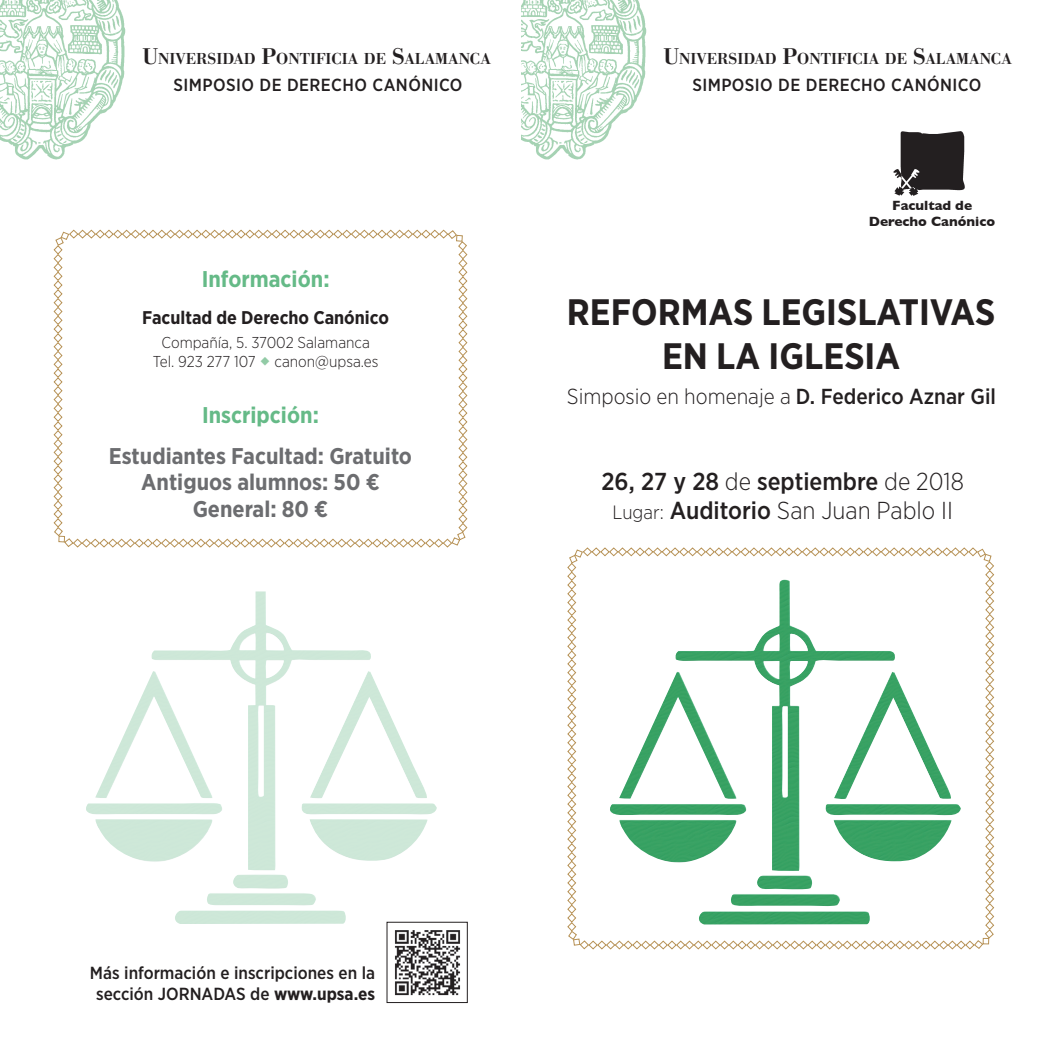
<style>
.page{position:relative;width:1042px;height:1042px;background:#fff}
.page>*{position:absolute;margin:0;border:0;box-sizing:border-box;transform-origin:0 0}
.t1{font:700 36.75px "Gotham Narrow";color:#231f20}
.t2{font:300 24.5px "Gotham Narrow";color:#231f20}
.t3{font:500 24.5px "Gotham Narrow";color:#231f20}
.t4{font:700 22.75px "Gotham Narrow";color:#6c6d70}
.t5{font:700 22.75px "Gotham Narrow";color:#65ba87}
.t6{font:300 21.7px "Gotham Narrow";color:#231f20}
.t7{font:700 18.38px "Gotham Narrow";color:#231f20}
.t8{font:500 17.5px/21px "Gotham Narrow";letter-spacing:.005em;color:#231f20;text-align:center}
.t9{font:500 17.5px "Gotham Narrow";letter-spacing:.025em;color:#231f20}
.t10{font:600 16.45px "Bodoni Antiqua T";color:#231f20}
.t11{font:300 15.75px "Gotham Narrow";color:#231f20}
.t12{font:700 13.65px "Gill Sans";color:#231f20}
.s1{font-size:23.62px}
.s2{font-weight:500}
.s3{font-weight:300}
.s4{font-size:19.25px}
.s5{font-weight:700}
</style>
<div class="page">
<img style="left:86px;top:591px;width:351px;height:333px">
<img style="left:521px;top:0;width:126px;height:160px">
<img style="left:893px;top:132px;width:71px;height:64px">
<img style="left:0;top:0;width:126px;height:160px">
<svg style="left:567px;top:547px;width:427px;height:403px"></svg>
<img style="left:395px;top:930px;width:66px;height:66px">
<div style="left:386px;top:922px;width:82px;height:81px;border:1px solid #231f20"></div>
<svg style="left:53px;top:229px;width:415px;height:319px"></svg>
<p class="t10" style="left:142px;top:49px;width:350px"><span class="s1">U</span>NIVERSIDAD <span class="s1">P</span>ONTIFICIA DE <span class="s1">S</span>ALAMANCA</p>
<p class="t9" style="left:174px;top:74px;width:290px">SIMPOSIO DE DERECHO CANÓNICO</p>
<p class="t5" style="left:202px;top:264px;width:129px">Información:</p>
<p class="t7" style="left:142px;top:306px;width:248px">Facultad de Derecho Canónico</p>
<p class="t11" style="left:162px;top:333px;width:210px">Compañía, 5. 37002 Salamanca</p>
<p class="t11" style="left:153px;top:352px;width:227px">Tel. 923 277 107 canon@upsa.es</p>
<p class="t5" style="left:202px;top:400px;width:118px">Inscripción:</p>
<p class="t4" style="left:109px;top:442px;width:305px">Estudiantes Facultad: Gratuito</p>
<p class="t4" style="left:141px;top:468px;width:240px">Antiguos alumnos: 50 €</p>
<p class="t4" style="left:193px;top:494px;width:137px">General: 80 €</p>
<p class="t10" style="left:663px;top:49px;width:350px"><span class="s1">U</span>NIVERSIDAD <span class="s1">P</span>ONTIFICIA DE <span class="s1">S</span>ALAMANCA</p>
<p class="t9" style="left:692px;top:74px;width:290px">SIMPOSIO DE DERECHO CANÓNICO</p>
<p class="t12" style="left:892px;top:197px;width:82px">Facultad de</p>
<p class="t12" style="left:869px;top:214px;width:128px">Derecho Canónico</p>
<p class="t1" style="left:567px;top:289px;width:430px">REFORMAS LEGISLATIVAS</p>
<p class="t1" style="left:662px;top:333px;width:240px">EN LA IGLESIA</p>
<p class="t6" style="left:567px;top:383px;width:431px">Simposio en homenaje a <span class="s2">D. Federico Aznar Gil</span></p>
<p class="t3" style="left:601px;top:465px;width:364px">26, 27 y 28 <span class="s3">de</span> septiembre <span class="s3">de 2018</span></p>
<p class="t2" style="left:612px;top:495px;width:342px"><span class="s4">Lugar:</span> <span class="s2">Auditorio</span> San Juan Pablo II</p>
<p class="t8" style="left:90px;top:962px;width:287px">Más información e inscripciones en la sección JORNADAS de <span class="s5">www.upsa.es</span></p>
</div>
